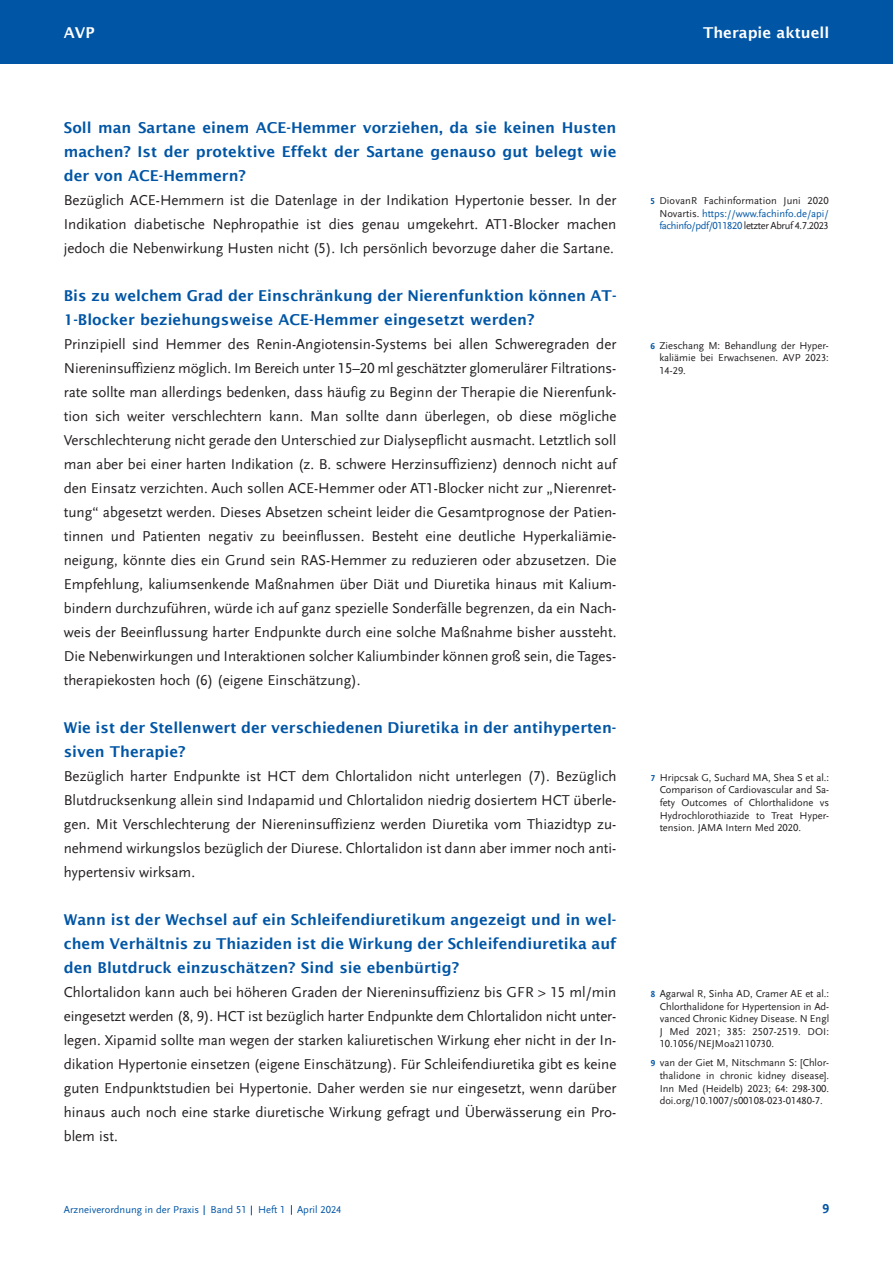
<style>
.page{position:relative;width:893px;height:1263px;background:#fff}
.page>*{position:absolute;margin:0;border:0;box-sizing:border-box;transform-origin:0 0}
.t1{font:15px/24px "Scala Sans LF";color:#231f20;text-align:justify}
.t2{font:600 15px/24px "Lucida Sans";color:#0155a5;text-align:justify}
.t3{font:600 15px "Lucida Sans";color:#fff}
.t4{font:700 13.5px "Scala Sans LF";color:#0155a5}
.t5{font:10.5px/12.6px "Scala Sans LF";color:#231f20;text-align:justify}
.t6{font:10.5px "Scala Sans LF";color:#0155a5}
.s1{font-weight:700;font-size:9px;color:#0155a5}
.s2{color:#0155a5}
</style>
<div class="page">
<div style="left:0;top:0;width:893px;height:64px;background:#0155a5"></div>
<p class="t3" style="left:64px;top:24px;width:32px">AVP</p>
<p class="t2" style="left:64px;top:115px;width:554px">Soll man Sartane einem ACE-Hemmer vorziehen, da sie keinen Husten machen? Ist der protektive Effekt der Sartane genauso gut belegt wie der von ACE-Hemmern?</p>
<p class="t1" style="left:64px;top:189px;width:554px">Bezüglich ACE-Hemmern ist die Datenlage in der Indikation Hypertonie besser. In der Indikation diabetische Nephropathie ist dies genau umgekehrt. AT1-Blocker machen jedoch die Nebenwirkung Husten nicht (5). Ich persönlich bevorzuge daher die Sartane.</p>
<p class="t2" style="left:64px;top:283px;width:554px">Bis zu welchem Grad der Einschränkung der Nierenfunktion können AT-<br>1-Blocker beziehungsweise ACE-Hemmer eingesetzt werden?</p>
<p class="t1" style="left:64px;top:333px;width:554px">Prinzipiell sind Hemmer des Renin-Angiotensin-Systems bei allen Schweregraden der Nie reninsuffizienz möglich. Im Bereich unter 15–20 ml geschätzter glomerulärer Filtrations - rate sollte man allerdings bedenken, dass häufig zu Beginn der Therapie die Nierenfunk - tion sich weiter verschlechtern kann. Man sollte dann überlegen, ob diese mögliche Verschlechterung nicht gerade den Unterschied zur Dialysepflicht ausmacht. Letztlich soll man aber bei einer harten Indikation (z. B. schwere Herzinsuffizienz) dennoch nicht auf den Einsatz verzichten. Auch sollen ACE-Hemmer oder AT1-Blocker nicht zur „Nierenret - tung“ abgesetzt werden. Dieses Absetzen scheint leider die Gesamtprognose der Patien - tin nen und Patienten negativ zu beeinflussen. Besteht eine deutliche Hyperkaliämie - neigung, könnte dies ein Grund sein RAS-Hemmer zu reduzieren oder abzusetzen. Die Empfehlung, kaliumsenkende Maßnahmen über Diät und Diuretika hinaus mit Kalium - bin dern durchzuführen, würde ich auf ganz spezielle Sonderfälle begrenzen, da ein Nach - weis der Beeinflussung harter Endpunkte durch eine solche Maßnahme bisher aussteht.<br>Die Nebenwirkungen und Interaktionen solcher Kaliumbinder können groß sein, die Tages - therapiekosten hoch (6) (eigene Einschätzung).</p>
<p class="t2" style="left:64px;top:715px;width:554px">Wie ist der Stellenwert der verschiedenen Diuretika in der antihyperten&shy;siven Therapie?</p>
<p class="t1" style="left:64px;top:765px;width:554px">Bezüglich harter Endpunkte ist HCT dem Chlortalidon nicht unterlegen (7). Bezüglich Blutdrucksenkung allein sind Indapamid und Chlortalidon niedrig dosiertem HCT überle&shy;gen. Mit Verschlechterung der Niereninsuffizienz werden Diuretika vom Thiazidtyp zu - nehmend wirkungslos bezüglich der Diurese. Chlortalidon ist dann aber immer noch anti&shy;hypertensiv wirksam.</p>
<p class="t2" style="left:64px;top:907px;width:554px">Wann ist der Wechsel auf ein Schleifendiuretikum angezeigt und in wel&shy;chem Verhältnis zu Thiaziden ist die Wirkung der Schleifendiuretika auf den Blutdruck einzuschätzen? Sind sie ebenbürtig?</p>
<p class="t1" style="left:64px;top:981px;width:554px">Chlortalidon kann auch bei höheren Graden der Niereninsuffizienz bis GFR &gt; 15 ml/min eingesetzt werden (8, 9). HCT ist bezüglich harter Endpunkte dem Chlortalidon nicht unter - legen. Xipamid sollte man wegen der starken kaliuretischen Wirkung eher nicht in der In - di kation Hypertonie einsetzen (eigene Einschätzung). Für Schleifendiuretika gibt es keine guten Endpunktstudien bei Hypertonie. Daher werden sie nur eingesetzt, wenn darüber hinaus auch noch eine starke diuretische Wirkung gefragt und Überwässerung ein Pro - blem ist.</p>
<p class="t3" style="left:703px;top:24px;width:128px">Therapie aktuell</p>
<p class="t5" style="left:659px;top:195px;width:171px;text-indent:-9px"><span class="s1">5</span> DiovanR Fachinformation Juni 2020<br>Novartis. <span class="s2">https://www.fachinfo.de/api/ fachinfo/pdf/011820</span> letzter Abruf 4.7.2023</p>
<p class="t5" style="left:659px;top:339px;width:171px;text-indent:-9px"><span class="s1">6</span> Zieschang M: Behandlung der Hyper&shy;kaliämie bei Erwachsenen. AVP 2023:<br>14-29.</p>
<p class="t5" style="left:660px;top:772px;width:171px;text-indent:-9px"><span class="s1">7</span> Hripcsak G, Suchard MA, Shea S et al.:<br>Comparison of Cardiovascular and Sa&shy;fety Outcomes of Chlorthalidone vs Hydrochlorothiazide to Treat Hyper&shy;tension. JAMA Intern Med 2020.</p>
<p class="t5" style="left:660px;top:988px;width:171px;text-indent:-9px"><span class="s1">8</span> Agarwal R, Sinha AD, Cramer AE et al.:<br>Chlorthalidone for Hypertension in Ad&shy;vanced Chronic Kidney Disease. N Engl J Med 2021; 385: 2507-2519. DOI:<br>10.1056/NEJMoa2110730.</p>
<p class="t5" style="left:660px;top:1057px;width:171px;text-indent:-9px"><span class="s1">9</span> van der Giet M, Nitschmann S: [Chlor&shy;thalidone in chronic kidney disease].<br>Inn Med (Heidelb) 2023; 64: 298-300. doi.org/10.1007/s00108-023-01480-7.</p>
<p class="t6" style="left:64px;top:1204px;width:279px">Arzneiverordnung in der Praxis Band 51 Heft 1 April 2024</p>
<p class="t4" style="left:822px;top:1202px;width:8px">9</p>
</div>
